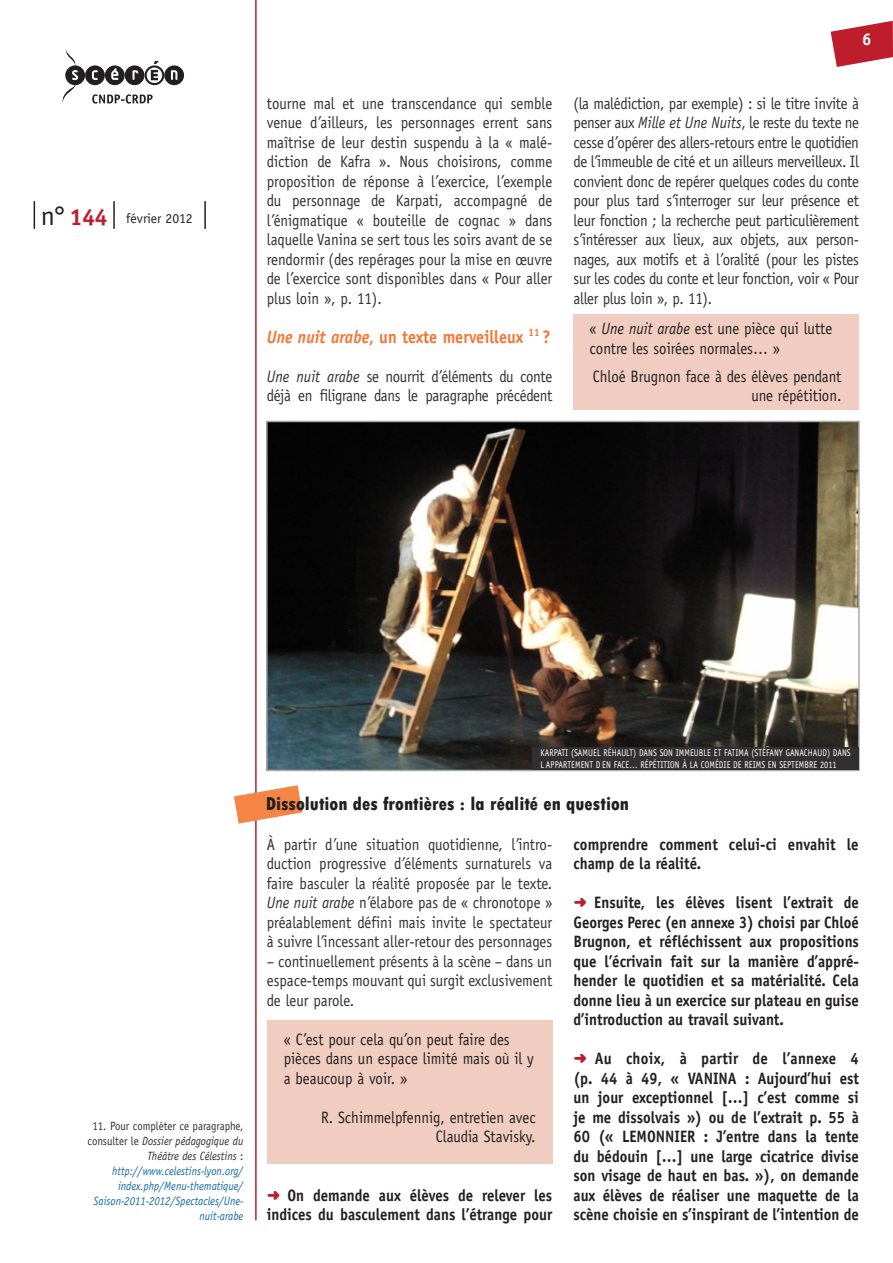
<style>
.page{position:relative;width:893px;height:1263px;background:#fff}
.page>*{position:absolute;margin:0;border:0;box-sizing:border-box;transform-origin:0 0}
.titre_3{font:800 condensed 19.5px "Tw Cen";color:#231f20}
.titre_5{font:700 18px "Officina Sans Std";color:#f37736;scale:.9 1}
.t1{font:700 16.8px "Officina Sans Std";color:#fff}
.txt_usuel{font:16.5px/19.5px "Officina Sans Std";letter-spacing:-.02em;color:#312f30;text-align:justify;scale:.9 1}
.titre_4{font:700 16.5px/19.5px "Officina Sans Std";color:#231f20;scale:.9 1}
.ENCADRE{font:16.5px/19.5px "Officina Sans Std";color:#231f20;scale:.9 1}
.t2{font:13.65px "Officina Sans Std";color:#231f20}
.Note_bas_page{font:italic 12px/15px "Officina Sans Std";color:#156aa1;text-align:right;scale:.9 1}
.Credits{font:9.75px/11.7px "Officina Sans Std";letter-spacing:.005em;color:#fff;scale:.85 1}
.s1{font-size:27.3px}
.s2{font-weight:700;font-size:23.4px;color:#be1d2c}
.s3{font-style:italic}
.s4{font-style:normal;color:#312f30}
.s5{color:#312f30}
.s6{font-style:italic;color:#312f30}
.s7{font-family:"Distro Bats";font-weight:400;font-size:15px;color:#be1d2c}
</style>
<div class="page">
<hr style="left:255px;top:0;width:2px;height:1220px;background:#be1d2c">
<img style="left:268px;top:423px;width:590px;height:346px">
<svg style="left:831px;top:21px;width:62px;height:46px"></svg>
<hr style="left:204px;top:201px;width:2px;height:28px;background:#231f20">
<svg style="left:34px;top:201px;width:1px;height:28px"></svg>
<hr style="left:113px;top:201px;width:2px;height:28px;background:#231f20">
<svg style="left:62px;top:50px;width:122px;height:54px"></svg>
<div style="left:532px;top:747px;width:326px;height:23px;background:#312f30"></div>
<svg style="left:234px;top:785px;width:68px;height:39px"></svg>
<div style="left:267px;top:1020px;width:286px;height:143px;background:#f0cdc0"></div>
<div style="left:573px;top:314px;width:285px;height:96px;background:#f0cdc0"></div>
<p class="t2" style="left:41px;top:210px;width:154px"><span class="s1">n°</span> <span class="s2">144</span> février 2012</p>
<p class="txt_usuel" style="left:267px;top:93px;width:319px">tourne mal et une transcendance qui semble venue d<span class="s3">’</span>ailleurs, les personnages errent sans maîtrise de leur destin suspendu à la « malé&shy;diction de Kafra ». Nous choisirons, comme proposition de réponse à l<span class="s3">’</span>exercice, l<span class="s3">’</span>exemple du personnage de Karpati, accompagné de l<span class="s3">’</span>énigmatique « bouteille de cognac » dans laquelle Vanina se sert tous les soirs avant de se rendormir (des repérages pour la mise en œuvre de l<span class="s3">’</span>exercice sont disponibles dans « Pour aller plus loin », p. 11).</p>
<p class="titre_5" style="left:267px;top:325px;width:317px"><span class="s3">Une nuit arabe</span>, un texte merveilleux <sup>11</sup> ?</p>
<p class="txt_usuel" style="left:267px;top:366px;width:319px"><span class="s3">Une nuit arabe</span> se nourrit d<span class="s3">’</span>éléments du conte déjà en filigrane dans le paragraphe précédent</p>
<p class="t1" style="left:862px;top:29px;width:11px">6</p>
<p class="txt_usuel" style="left:573px;top:93px;width:319px">(la malédiction, par exemple) : si le titre invite à penser aux <span class="s3">Mille et Une Nuits</span>, le reste du texte ne cesse d<span class="s3">’</span>opérer des allers-retours entre le quotidien de l<span class="s3">’</span>immeuble de cité et un ailleurs merveilleux. Il convient donc de repérer quelques codes du conte pour plus tard s<span class="s3">’</span>interroger sur leur présence et leur fonction ; la recherche peut particulièrement s<span class="s3">’</span>intéresser aux lieux, aux objets, aux person&shy;nages, aux motifs et à l<span class="s3">’</span>oralité (pour les pistes sur les codes du conte et leur fonction, voir « Pour aller plus loin », p. 11).</p>
<p class="ENCADRE" style="left:590px;top:319px;width:271px">« <span class="s3">Une nuit arabe</span> est une pièce qui lutte contre les soirées normales… »</p>
<p class="ENCADRE" style="left:593px;top:367px;width:278px;text-align:right">Chloé Brugnon face à des élèves pendant une répétition.</p>
<p class="Note_bas_page" style="left:87px;top:1119px;width:175px"><span class="s4">11. Pour compléter ce paragraphe, consulter le</span> <span class="s5">Dossier pédagogique du<br>Théâtre des Célestins</span> <span class="s4">: </span>http://www.celestins-lyon.org/ index.php/Menu-thematique/<br>Saison-2011-2012/Spectacles/Une&shy;nuit-arabe</p>
<p class="Credits" style="left:540px;top:747px;width:366px">KARPATI (SAMUEL RÉHAULT) DANS SON IMMEUBLE ET FATIMA (STÉFANY GANACHAUD) DANS<br>L<span class="s6">’</span>APPARTEMENT D<span class="s6">’</span>EN FACE… RÉPÉTITION À LA COMÉDIE DE REIMS EN SEPTEMBRE 2011</p>
<p class="titre_3" style="left:266px;top:792px;width:365px">Dissolution des frontières : la réalité en question</p>
<p class="txt_usuel" style="left:267px;top:834px;width:319px">À partir d<span class="s3">’</span>une situation quotidienne, l<span class="s3">’</span>intro&shy;duction progressive d<span class="s3">’</span>éléments surnaturels va faire basculer la réalité proposée par le texte.<br><span class="s3">Une nuit arabe</span> n<span class="s3">’</span>élabore pas de « chronotope » préalablement défini mais invite le spectateur à suivre l<span class="s3">’</span>incessant aller-retour des personnages</p>
<p class="txt_usuel" style="left:267px;top:951px;width:319px">– continuellement présents à la scène – dans un espace-temps mouvant qui surgit exclusivement de leur parole.</p>
<p class="ENCADRE" style="left:284px;top:1029px;width:279px">« C<span class="s3">’</span>est pour cela qu<span class="s3">’</span>on peut faire des pièces dans un espace limité mais où il y a beaucoup à voir. »</p>
<p class="ENCADRE" style="left:321px;top:1107px;width:240px;text-align:right">R. Schimmelpfennig, entretien avec<br>Claudia Stavisky.</p>
<p class="titre_4" style="left:573px;top:834px;width:318px">comprendre comment celui-ci envahit le champ de la réalité.</p>
<p class="titre_4" style="left:573px;top:893px;width:319px;text-align:justify"><span class="s7">b</span> Ensuite, les élèves lisent l’extrait de Georges Perec (en annexe 3) choisi par Chloé Brugnon, et réfléchissent aux propositions que l’écrivain fait sur la manière d’appré&shy;hender le quotidien et sa matérialité. Cela donne lieu à un exercice sur plateau en guise d’introduction au travail suivant.</p>
<p class="titre_4" style="left:573px;top:1049px;width:319px;text-align:justify"><span class="s7">b</span> Au choix, à partir de l’annexe 4 (p. 44 à 49, « VANINA : Aujourd’hui est un jour exceptionnel […] c’est comme si je me dissolvais ») ou de l’extrait p. 55 à 60 (« LEMONNIER : J’entre dans la tente du bédouin […] une large cicatrice divise son visage de haut en bas. »), on demande aux élèves de réaliser une maquette de la scène choisie en s’inspirant de l’intention de</p>
<p class="titre_4" style="left:267px;top:1185px;width:319px"><span class="s7">b</span> On demande aux élèves de relever les indices du basculement dans l’étrange pour</p>
</div>
